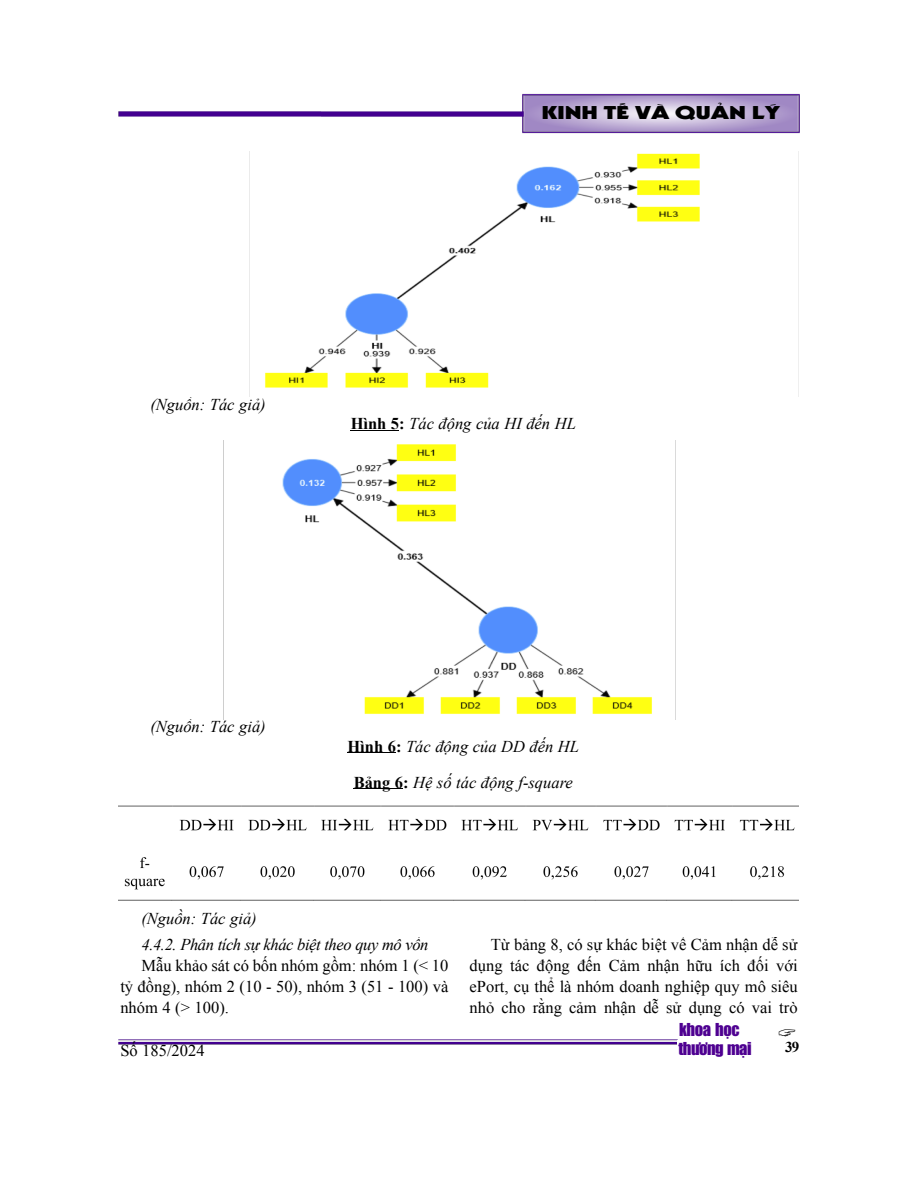
<style>
.page{position:relative;width:918px;height:1188px;background:#fff}
.page>*{position:absolute;margin:0;border:0;box-sizing:border-box;transform-origin:0 0}
.t1{font:18px "UTM Kabel KT";color:#000;scale:1.45 1}
.t2{font:16.5px/21px "Times New Roman";color:#000;text-align:justify}
.t3{font:italic 16.5px/35.8px "Times New Roman";color:#000;text-align:center}
.t4{font:italic 16.5px "Times New Roman";letter-spacing:-.025em;color:#000}
.t5{font:16.5px "UTM Impact";letter-spacing:-.03em;color:#4e0091}
.t6{font:700 15px "Times New Roman";color:#000}
.s1{font-weight:700;font-style:normal}
</style>
<div class="page">
<img style="left:118px;top:1039px;width:560px;height:6px">
<img style="left:522px;top:93px;width:278px;height:41px">
<img style="left:118px;top:110px;width:408px;height:8px">
<div style="left:677px;top:1040px;width:82px;height:26px;background:#fff"></div>
<hr style="left:351px;top:430px;width:48px;height:1px;background:#000">
<img style="left:249px;top:151px;width:550px;height:246px">
<hr style="left:347px;top:752px;width:49px;height:1px;background:#000">
<img style="left:223px;top:441px;width:453px;height:278px">
<hr style="left:354px;top:788px;width:49px;height:1px;background:#000">
<img style="left:119px;top:805px;width:680px;height:96px">
<p class="t1" style="left:541px;top:101px;width:166px">KINH TẾ VÀ QUẢN LÝ</p>
<p class="t3" style="left:150px;top:386px;width:117px">(Nguồn: Tác giả)</p>
<p class="t3" style="left:351px;top:406px;width:227px"><span class="s1">Hình 5:</span> Tác động của HI đến HL</p>
<p class="t3" style="left:150px;top:709px;width:117px">(Nguồn: Tác giả)</p>
<p class="t3" style="left:141px;top:901px;width:117px">(Nguồn: Tác giả)</p>
<p class="t3" style="left:347px;top:728px;width:233px"><span class="s1">Hình 6:</span> Tác động của DD đến HL<br><span class="s1">Bảng 6:</span> Hệ số tác động f-square</p>
<p class="t4" style="left:142px;top:935px;width:288px">4.4.2. Phân tích sự khác biệt theo quy mô vốn</p>
<p class="t2" style="left:120px;top:954px;width:330px;text-indent:21px">Mẫu khảo sát có bốn nhóm gồm: nhóm 1 (&lt; 10 tỷ đồng), nhóm 2 (10 - 50), nhóm 3 (51 - 100) và nhóm 4 (&gt; 100).</p>
<p class="t2" style="left:120px;top:1040px;width:86px">Số 185/2024</p>
<p class="t2" style="left:470px;top:933px;width:330px;text-indent:21px">Từ bảng 8, có sự khác biệt về Cảm nhận dễ sử dụng tác động đến Cảm nhận hữu ích đối với ePort, cụ thể là nhóm doanh nghiệp quy mô siêu nhỏ cho rằng cảm nhận dễ sử dụng có vai trò</p>
<p class="t6" style="left:785px;top:1039px;width:16px">39</p>
<p class="t5" style="left:679px;top:1018px;width:62px">khoa học</p>
<p class="t5" style="left:678px;top:1037px;width:75px">thương mại</p>
</div>
